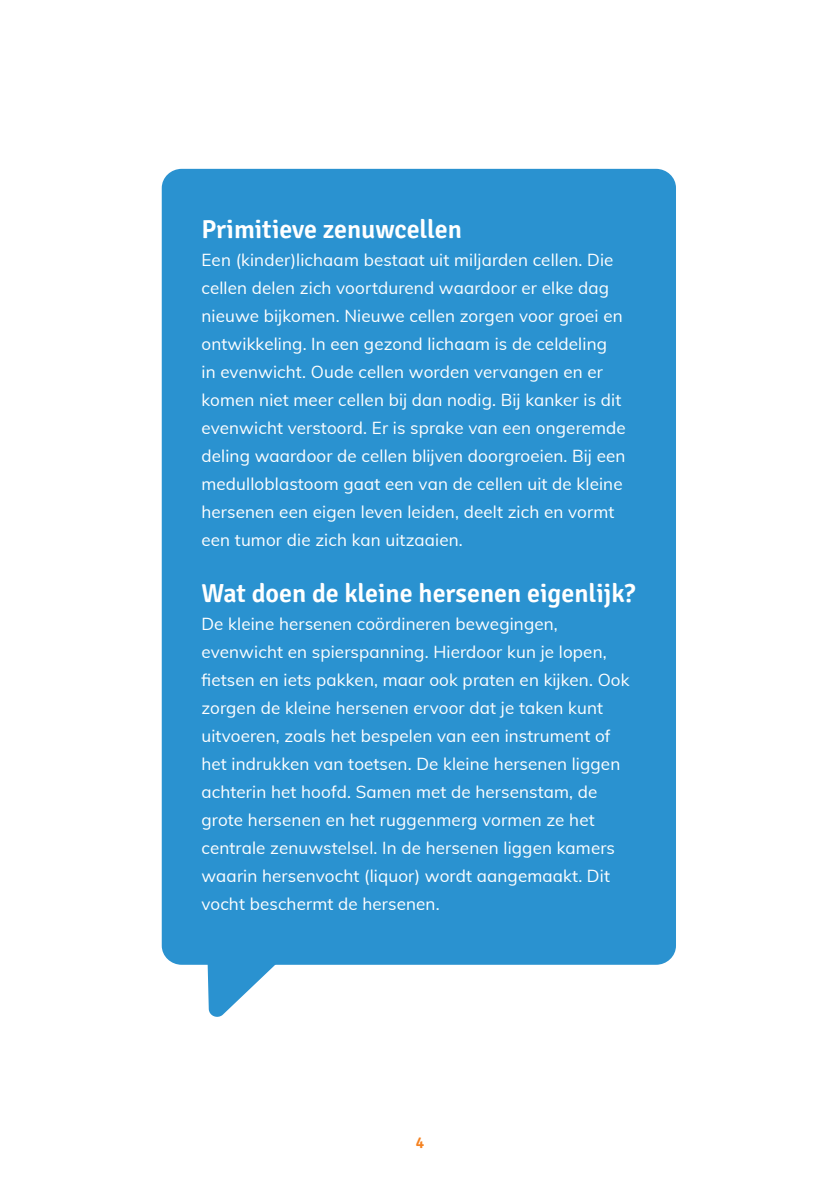
<style>
.page{position:relative;width:840px;height:1191px;background:#fff}
.page>*{position:absolute;margin:0;border:0;box-sizing:border-box;transform-origin:0 0}
.t1{font:600 26px "Signika";color:#fff}
.t2{font:17px/28px "Muli";letter-spacing:.01em;color:#fff}
.t3{font:600 16px "Signika";color:#f58220}
</style>
<div class="page">
<div style="left:162px;top:169px;width:513px;height:795px;background:#2a92d0;border:6px solid #2a92d0;border-radius:17px"></div>
<svg style="left:204px;top:957px;width:78px;height:60px"></svg>
<h1 class="t1" style="left:201px;top:214px;width:262px">Primitieve zenuwcellen</h1>
<p class="t2" style="left:201px;top:245px;width:425px">Een (kinder)lichaam bestaat uit miljarden cellen. Die cellen delen zich voortdurend waardoor er elke dag nieuwe bijkomen. Nieuwe cellen zorgen voor groei en ontwikkeling. In een gezond lichaam is de celdeling<br>in evenwicht. Oude cellen worden vervangen en er komen niet meer cellen bij dan nodig. Bij kanker is dit evenwicht verstoord. Er is sprake van een ongeremde deling waardoor de cellen blijven doorgroeien. Bij een medulloblastoom gaat een van de cellen uit de kleine hersenen een eigen leven leiden, deelt zich en vormt een tumor die zich kan uitzaaien.</p>
<h1 class="t1" style="left:201px;top:578px;width:435px">Wat doen de kleine hersenen eigenlijk?</h1>
<p class="t2" style="left:201px;top:609px;width:429px">De kleine hersenen coördineren bewegingen, evenwicht en spierspanning. Hierdoor kun je lopen, fietsen en iets pakken, maar ook praten en kijken. Ook zorgen de kleine hersenen ervoor dat je taken kunt uitvoeren, zoals het bespelen van een instrument of het indrukken van toetsen. De kleine hersenen liggen achterin het hoofd. Samen met de hersenstam, de grote hersenen en het ruggenmerg vormen ze het centrale zenuwstelsel. In de hersenen liggen kamers waarin hersenvocht (liquor) wordt aangemaakt. Dit vocht beschermt de hersenen.</p>
<p class="t3" style="left:415px;top:1133px;width:10px">4</p>
</div>
